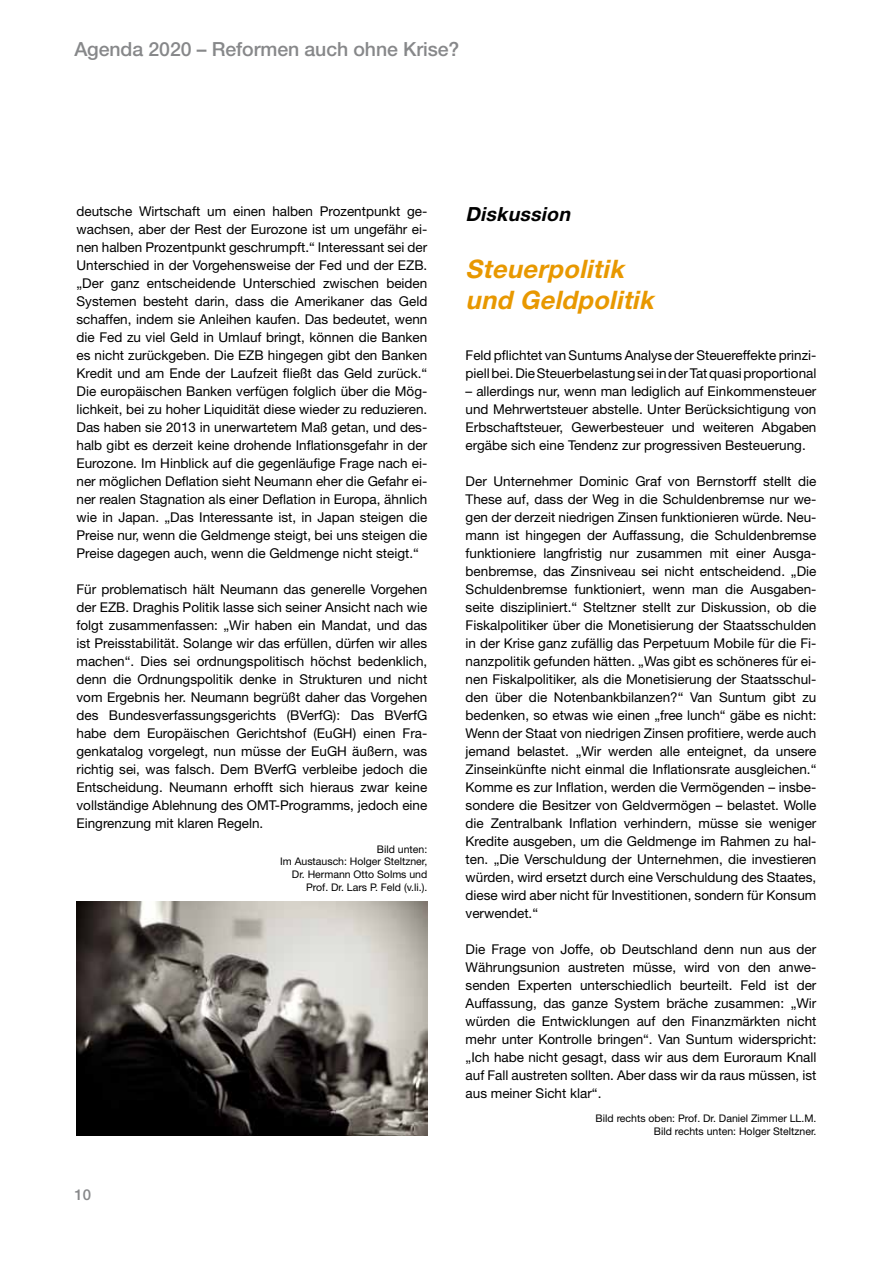
<style>
.page{position:relative;width:893px;height:1263px;background:#fff}
.page>*{position:absolute;margin:0;border:0;box-sizing:border-box;transform-origin:0 0}
.t1{font:italic 700 25.5px/30.6px "Helvetica Neue";color:#e89800}
.t2{font:500 19.5px "Helvetica Neue";letter-spacing:-.005em;color:#87888a}
.t3{font:italic 700 19.5px "Helvetica Neue";color:#000}
.t4{font:500 15px "Helvetica Neue";color:#87888a}
.t5{font:13.5px/18px "Helvetica Neue";color:#000;text-align:justify}
.t6{font:10.5px/12.6px "Helvetica Neue";color:#000;text-align:right}
</style>
<div class="page">
<img style="left:77px;top:901px;width:350px;height:234px">
<h2 class="t2" style="left:74px;top:37px;width:387px">Agenda 2020 – Reformen auch ohne Krise?</h2>
<p class="t5" style="left:77px;top:202px;width:352px">deutsche Wirtschaft um einen halben Prozentpunkt ge&shy;wachsen, aber der Rest der Eurozone ist um ungefähr ei&shy;nen halben Prozentpunkt geschrumpft.“ Interessant sei der Unterschied in der Vorgehensweise der Fed und der EZB. „Der ganz entscheidende Unterschied zwischen beiden Systemen besteht darin, dass die Amerikaner das Geld schaffen, indem sie Anleihen kaufen. Das bedeutet, wenn die Fed zu viel Geld in Umlauf bringt, können die Banken es nicht zurückgeben. Die EZB hingegen gibt den Banken Kredit und am Ende der Laufzeit fließt das Geld zurück.“ Die europäischen Banken verfügen folglich über die Mög&shy;lichkeit, bei zu hoher Liquidität diese wieder zu reduzieren.<br>Das haben sie 2013 in unerwartetem Maß getan, und des&shy;halb gibt es derzeit keine drohende Inflationsgefahr in der Eurozone. Im Hinblick auf die gegenläufige Frage nach ei&shy;ner möglichen Deflation sieht Neumann eher die Gefahr ei&shy;ner realen Stagnation als einer Deflation in Europa, ähnlich wie in Japan. „Das Interessante ist, in Japan steigen die Preise nur, wenn die Geldmenge steigt, bei uns steigen die Preise dagegen auch, wenn die Geldmenge nicht steigt.“</p>
<p class="t5" style="left:77px;top:580px;width:352px">Für problematisch hält Neumann das generelle Vorgehen der EZB. Draghis Politik lasse sich seiner Ansicht nach wie folgt zusammenfassen: „Wir haben ein Mandat, und das ist Preisstabilität. Solange wir das erfüllen, dürfen wir alles machen“. Dies sei ordnungspolitisch höchst bedenklich, denn die Ordnungspolitik denke in Strukturen und nicht vom Ergebnis her. Neumann begrüßt daher das Vorgehen des Bundesverfassungsgerichts (BVerfG): Das BVerfG habe dem Europäischen Gerichtshof (EuGH) einen Fra&shy;genkatalog vorgelegt, nun müsse der EuGH äußern, was richtig sei, was falsch. Dem BVerfG verbleibe jedoch die Entscheidung. Neumann erhofft sich hieraus zwar keine vollständige Ablehnung des OMT-Programms, jedoch eine Eingrenzung mit klaren Regeln.</p>
<p class="t4" style="left:74px;top:1186px;width:18px">10</p>
<p class="t6" style="left:280px;top:843px;width:149px">Bild unten:<br>Im Austausch: Holger Steltzner,<br>Dr. Hermann Otto Solms und<br>Prof. Dr. Lars P. Feld (v.li.).</p>
<h2 class="t3" style="left:466px;top:202px;width:111px">Diskussion</h2>
<h1 class="t1" style="left:466px;top:253px;width:196px">Steuerpolitik und Geldpolitik</h1>
<p class="t5" style="left:466px;top:346px;width:352px">Feld pflichtet van Suntums Analyse der Steuereffekte prinzi&shy;piell bei. Die Steuerbelastung sei in der Tat quasi proportional</p>
<p class="t5" style="left:466px;top:382px;width:352px">– allerdings nur, wenn man lediglich auf Einkommensteuer und Mehrwertsteuer abstelle. Unter Berücksichtigung von Erbschaftsteuer, Gewerbesteuer und weiteren Abgaben ergäbe sich eine Tendenz zur progressiven Besteuerung.</p>
<p class="t5" style="left:466px;top:472px;width:352px">Der Unternehmer Dominic Graf von Bernstorff stellt die These auf, dass der Weg in die Schuldenbremse nur we&shy;gen der derzeit niedrigen Zinsen funktionieren würde. Neu&shy;mann ist hingegen der Auffassung, die Schuldenbremse funktioniere langfristig nur zusammen mit einer Ausga&shy;benbremse, das Zinsniveau sei nicht entscheidend. „Die Schuldenbremse funktioniert, wenn man die Ausgaben&shy;seite diszipliniert.“ Steltzner stellt zur Diskussion, ob die Fiskalpolitiker über die Monetisierung der Staatsschulden in der Krise ganz zufällig das Perpetuum Mobile für die Fi&shy;nanzpolitik gefunden hätten. „Was gibt es schöneres für ei&shy;nen Fiskalpolitiker, als die Monetisierung der Staatsschul&shy;den über die Notenbankbilanzen?“ Van Suntum gibt zu bedenken, so etwas wie einen „free lunch“ gäbe es nicht:<br>Wenn der Staat von niedrigen Zinsen profitiere, werde auch jemand belastet. „Wir werden alle enteignet, da unsere Zinseinkünfte nicht einmal die Inflationsrate ausgleichen.“ Komme es zur Inflation, werden die Vermögenden – insbe&shy;sondere die Besitzer von Geldvermögen – belastet. Wolle die Zentralbank Inflation verhindern, müsse sie weniger Kredite ausgeben, um die Geldmenge im Rahmen zu hal&shy;ten. „Die Verschuldung der Unternehmen, die investieren würden, wird ersetzt durch eine Verschuldung des Staates, diese wird aber nicht für Investitionen, sondern für Konsum verwendet.“</p>
<p class="t5" style="left:466px;top:940px;width:352px">Die Frage von Joffe, ob Deutschland denn nun aus der Währungsunion austreten müsse, wird von den anwe&shy;senden Experten unterschiedlich beurteilt. Feld ist der Auffassung, das ganze System bräche zusammen: „Wir würden die Entwicklungen auf den Finanzmärkten nicht mehr unter Kontrolle bringen“. Van Suntum widerspricht: „Ich habe nicht gesagt, dass wir aus dem Euroraum Knall auf Fall austreten sollten. Aber dass wir da raus müssen, ist aus meiner Sicht klar“.</p>
<p class="t6" style="left:596px;top:1112px;width:222px">Bild rechts oben: Prof. Dr. Daniel Zimmer LL.M.<br>Bild rechts unten: Holger Steltzner.</p>
</div>
